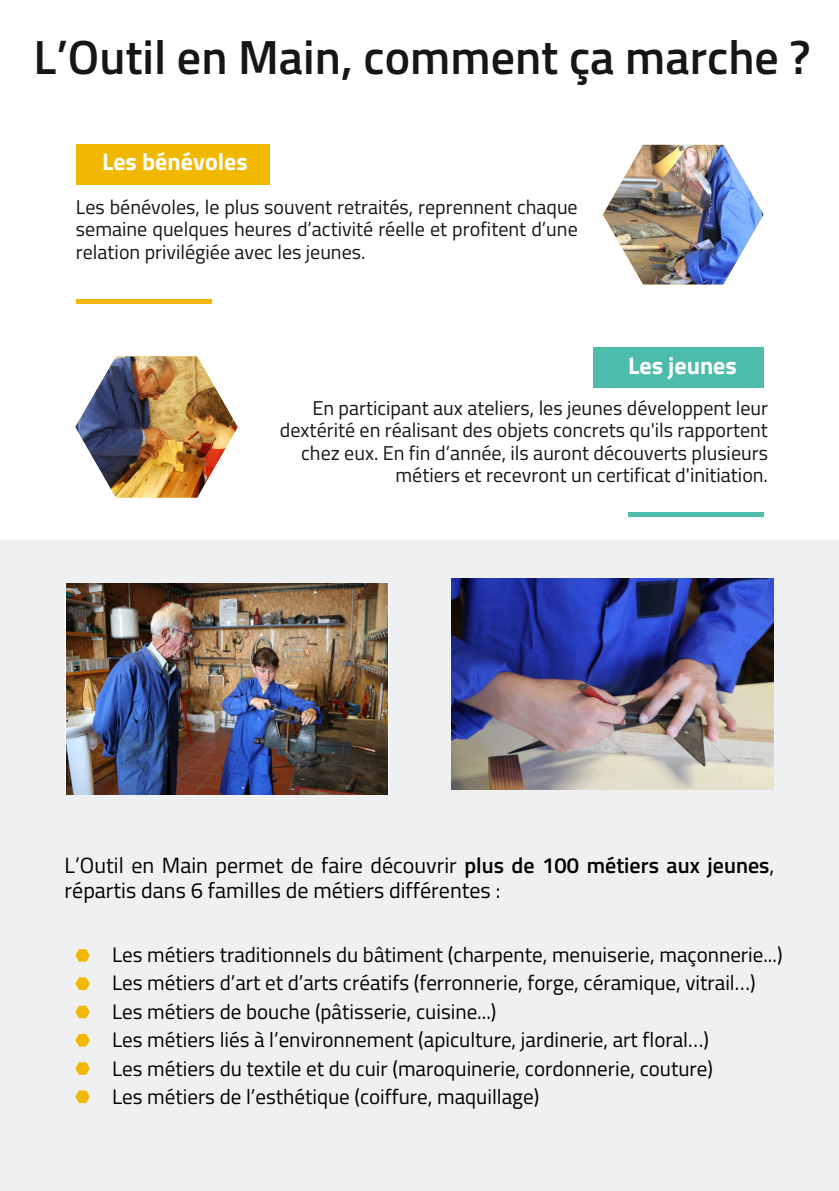
<style>
.page{position:relative;width:839px;height:1191px;background:#fff}
.page>*{position:absolute;margin:0;border:0;box-sizing:border-box;transform-origin:0 0}
.t1{font:600 48px "Titillium Web";color:#171615}
.t2{font:700 24px "Titillium Web";color:#fff}
.t3{font:22px/25.6px "Titillium Web";color:#020000}
.t4{font:21px "Titillium Web";color:#020000}
.t5{font:20px/22.4px "Titillium Web";color:#171615;text-align:justify}
.s1{font-weight:600}
</style>
<div class="page">
<div style="left:0;top:540px;width:838px;height:651px;background:#eff0f1"></div>
<img style="left:451px;top:578px;width:322px;height:212px">
<img style="left:66px;top:583px;width:321px;height:212px">
<img style="left:603px;top:145px;width:160px;height:139px">
<div style="left:76px;top:299px;width:135px;height:5px;background:#f0b800"></div>
<div style="left:76px;top:144px;width:194px;height:40px;background:#f0b800"></div>
<svg style="left:75px;top:949px;width:15px;height:13px"></svg>
<svg style="left:75px;top:977px;width:15px;height:13px"></svg>
<svg style="left:75px;top:1006px;width:15px;height:12px"></svg>
<svg style="left:75px;top:1034px;width:15px;height:13px"></svg>
<svg style="left:75px;top:1062px;width:15px;height:13px"></svg>
<svg style="left:75px;top:1090px;width:15px;height:13px"></svg>
<div style="left:592px;top:348px;width:171px;height:40px;background:#4ebcab"></div>
<div style="left:628px;top:512px;width:135px;height:5px;background:#4ebcab"></div>
<img style="left:75px;top:356px;width:162px;height:142px">
<p class="t1" style="left:34px;top:20px;width:778px">L’Outil en Main, comment ça marche ?</p>
<p class="t2" style="left:102px;top:143px;width:147px">Les bénévoles</p>
<p class="t5" style="left:76px;top:195px;width:503px">Les bénévoles, le plus souvent retraités, reprennent chaque semaine quelques heures d’activité réelle et profitent d’une relation privilégiée avec les jeunes.</p>
<p class="t2" style="left:628px;top:347px;width:110px">Les jeunes</p>
<p class="t5" style="left:280px;top:396px;width:489px;text-align:right">En participant aux ateliers, les jeunes développent leur dextérité en réalisant des objets concrets qu'ils rapportent chez eux. En fin d’année, ils auront découverts plusieurs métiers et recevront un certificat d'initiation.</p>
<p class="t3" style="left:65px;top:852px;width:711px">L’Outil en Main permet de faire découvrir <span class="s1">plus de 100 métiers aux jeunes</span>, répartis dans 6 familles de métiers différentes :</p>
<p class="t4" style="left:112px;top:938px;width:672px">Les métiers traditionnels du bâtiment (charpente, menuiserie, maçonnerie...)</p>
<p class="t4" style="left:112px;top:966px;width:645px">Les métiers d’art et d’arts créatifs (ferronnerie, forge, céramique, vitrail…)</p>
<h3 class="t4" style="left:112px;top:995px;width:386px">Les métiers de bouche (pâtisserie, cuisine...)</h3>
<p class="t4" style="left:112px;top:1023px;width:598px">Les métiers liés à l’environnement (apiculture, jardinerie, art floral…)</p>
<p class="t4" style="left:112px;top:1052px;width:602px">Les métiers du textile et du cuir (maroquinerie, cordonnerie, couture)</p>
<p class="t4" style="left:112px;top:1080px;width:428px">Les métiers de l’esthétique (coiffure, maquillage)</p>
</div>
